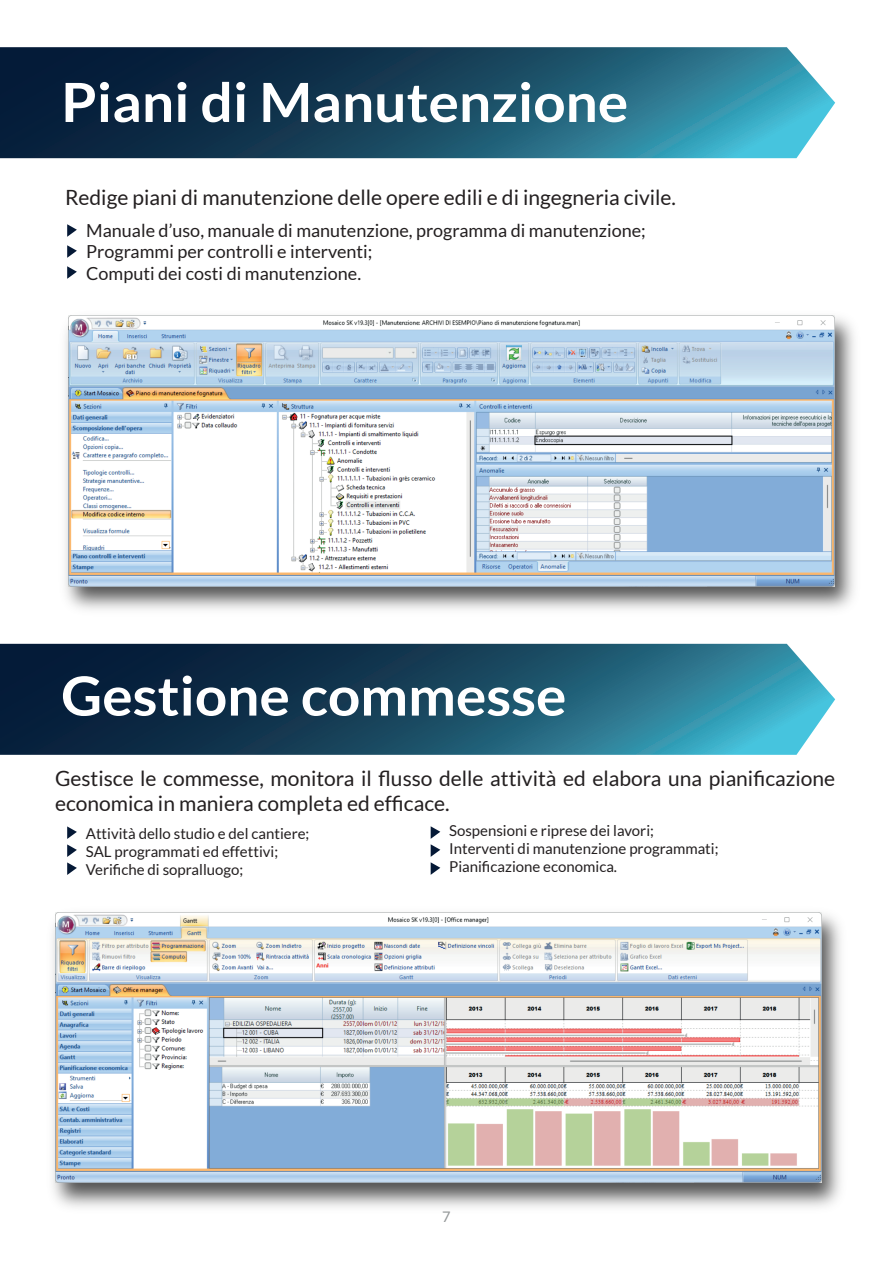
<style>
.page{position:relative;width:893px;height:1263px;background:#fff}
.page>*{position:absolute;margin:0;border:0;box-sizing:border-box;transform-origin:0 0}
.t1{font:700 54px "Lato";color:#fff;scale:1.05 1}
.t2{font:21px/25.2px "Lato";color:#231f20}
.t3{font:18px/21.6px "Lato";color:#231f20}
.t4{font:15px/18px "Lato";color:#231f20}
.t5{font:14.55px "Lato";color:#929697}
</style>
<div class="page">
<svg style="left:0;top:47px;width:835px;height:111px;background:#21546c"></svg>
<svg style="left:0;top:644px;width:835px;height:111px;background:#21546c"></svg>
<img style="left:65px;top:315px;width:790px;height:295px">
<img style="left:69px;top:316px;width:765px;height:270px">
<img style="left:52px;top:912px;width:789px;height:296px">
<img style="left:56px;top:912px;width:765px;height:270px">
<svg style="left:67px;top:826px;width:10px;height:49px"></svg>
<svg style="left:431px;top:826px;width:9px;height:49px"></svg>
<svg style="left:67px;top:224px;width:10px;height:13px"></svg>
<svg style="left:67px;top:245px;width:10px;height:13px"></svg>
<svg style="left:67px;top:266px;width:10px;height:13px"></svg>
<h1 class="t1" style="left:61px;top:71px;width:541px">Piani di Manutenzione</h1>
<p class="t2" style="left:65px;top:185px;width:612px">Redige piani di manutenzione delle opere edili e di ingegneria civile.</p>
<p class="t3" style="left:86px;top:219px;width:561px">Manuale d’uso, manuale di manutenzione, programma di manutenzione;<br>Programmi per controlli e interventi;<br>Computi dei costi di manutenzione.</p>
<h1 class="t1" style="left:61px;top:665px;width:483px">Gestione commesse</h1>
<p class="t2" style="left:55px;top:766px;width:782px">Gestisce le commesse, monitora il flusso delle attività ed elabora una pianificazione economica in maniera completa ed efficace.</p>
<p class="t4" style="left:86px;top:824px;width:225px">Attività dello studio e del cantiere;<br>SAL programmati ed effettivi;<br>Verifiche di sopralluogo;</p>
<p class="t4" style="left:449px;top:821px;width:271px">Sospensioni e riprese dei lavori;<br>Interventi di manutenzione programmati;<br>Pianificazione economica.</p>
<p class="t5" style="left:442px;top:1208px;width:10px">7</p>
</div>
